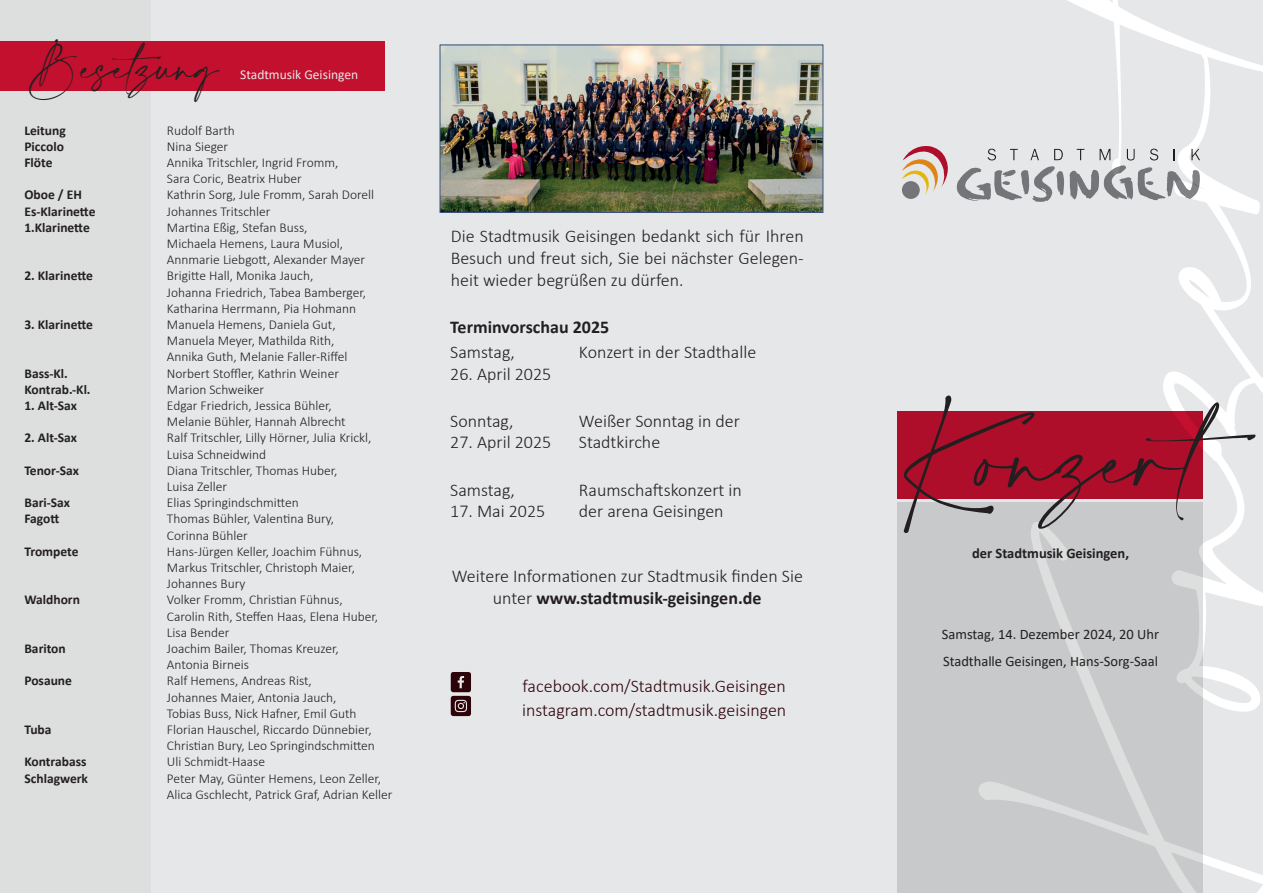
<style>
.page{position:relative;width:1263px;height:893px;background:#e6e7e9}
.page>*{position:absolute;margin:0;border:0;box-sizing:border-box;transform-origin:0 0}
.t1{font:212.4px "Amalfi Coast";color:#fff}
.t2{font:68.1px "Amalfi Coast";color:#231f20}
.t3{font:30px "Amalfi Coast";color:#231f20}
.t4{font:300 18px/21.6px "Calibri";color:#231f20}
.t5{font:300 18px/23.9px "Calibri";color:#2d030a}
.t6{font:700 18px "Calibri";color:#231f20}
.t7{font:14.55px/27px "Calibri";color:#231f20}
.t8{font:700 14.55px "Calibri";color:#231f20}
.t9{font:300 13.5px/16.2px "Calibri";color:#231f20}
.t10{font:700 13.5px "Calibri";color:#231f20}
.t11{font:13.5px "Calibri";color:#e6e7e9}
.s1{font-weight:700}
</style>
<div class="page">
<div style="left:0;top:0;width:151px;height:893px;background:#dddede"></div>
<div style="left:0;top:41px;width:385px;height:50px;background:#c3102e"></div>
<svg style="left:451px;top:672px;width:20px;height:44px"></svg>
<img style="left:442px;top:47px;width:379px;height:164px">
<div style="left:440px;top:45px;width:383px;height:168px;border:1px solid #395283"></div>
<div style="left:897px;top:502px;width:305px;height:391px;background:#c7c9ca"></div>
<div style="left:897px;top:411px;width:305px;height:88px;background:#af0e2a"></div>
<svg style="left:902px;top:146px;width:298px;height:56px"></svg>
<div style="left:902px;top:181px;width:18px;height:18px;background:#737579;border-radius:50%"></div>
<h3 class="t3" style="left:29px;top:51px;width:191px">Besetzung</h3>
<p class="t11" style="left:240px;top:66px;width:119px">Stadtmusik Geisingen</p>
<p class="t10" style="left:24px;top:120px;width:43px">Leitung</p>
<p class="t9" style="left:167px;top:122px;width:70px">Rudolf Barth</p>
<p class="t10" style="left:24px;top:137px;width:41px">Piccolo</p>
<p class="t9" style="left:167px;top:138px;width:63px">Nina Sieger</p>
<p class="t10" style="left:24px;top:153px;width:30px">Flöte</p>
<p class="t9" style="left:167px;top:154px;width:173px">Annika Tritschler, Ingrid Fromm,<br>Sara Coric, Beatrix Huber</p>
<p class="t10" style="left:24px;top:185px;width:59px">Oboe / EH</p>
<p class="t9" style="left:167px;top:187px;width:209px">Kathrin Sorg, Jule Fromm, Sarah Dorell</p>
<p class="t10" style="left:24px;top:201px;width:73px">Es-Klarinette</p>
<p class="t9" style="left:167px;top:203px;width:105px">Johannes Tritschler</p>
<p class="t10" style="left:24px;top:218px;width:67px">1.Klarinette</p>
<p class="t9" style="left:167px;top:219px;width:200px">Martina Eßig, Stefan Buss,<br>Michaela Hemens, Laura Musiol,<br>Annmarie Liebgott, Alexander Mayer</p>
<p class="t10" style="left:24px;top:266px;width:70px">2. Klarinette</p>
<p class="t9" style="left:167px;top:268px;width:201px">Brigitte Hall, Monika Jauch,<br>Johanna Friedrich, Tabea Bamberger,<br>Katharina Herrmann, Pia Hohmann</p>
<p class="t10" style="left:24px;top:315px;width:70px">3. Klarinette</p>
<p class="t9" style="left:167px;top:316px;width:182px">Manuela Hemens, Daniela Gut,<br>Manuela Meyer, Mathilda Rith,<br>Annika Guth, Melanie Faller-Riffel</p>
<p class="t10" style="left:24px;top:363px;width:45px">Bass-Kl.</p>
<p class="t9" style="left:167px;top:365px;width:174px">Norbert Stoffler, Kathrin Weiner</p>
<p class="t10" style="left:24px;top:380px;width:68px">Kontrab.-Kl.</p>
<p class="t9" style="left:167px;top:381px;width:99px">Marion Schweiker</p>
<p class="t10" style="left:24px;top:396px;width:54px">1. Alt-Sax</p>
<p class="t9" style="left:167px;top:397px;width:180px">Edgar Friedrich, Jessica Bühler,<br>Melanie Bühler, Hannah Albrecht</p>
<p class="t10" style="left:24px;top:428px;width:54px">2. Alt-Sax</p>
<p class="t9" style="left:167px;top:430px;width:206px">Ralf Tritschler, Lilly Hörner, Julia Krickl,<br>Luisa Schneidwind</p>
<p class="t10" style="left:24px;top:461px;width:56px">Tenor-Sax</p>
<p class="t9" style="left:167px;top:462px;width:172px">Diana Tritschler, Thomas Huber,<br>Luisa Zeller</p>
<p class="t10" style="left:24px;top:493px;width:47px">Bari-Sax</p>
<p class="t9" style="left:167px;top:494px;width:133px">Elias Springindschmitten</p>
<p class="t10" style="left:24px;top:509px;width:36px">Fagott</p>
<p class="t9" style="left:167px;top:511px;width:169px">Thomas Bühler, Valentina Bury,<br>Corinna Bühler</p>
<p class="t10" style="left:24px;top:542px;width:56px">Trompete</p>
<p class="t9" style="left:167px;top:543px;width:197px">Hans-Jürgen Keller, Joachim Fühnus,<br>Markus Tritschler, Christoph Maier,<br>Johannes Bury</p>
<p class="t10" style="left:24px;top:590px;width:57px">Waldhorn</p>
<p class="t9" style="left:167px;top:592px;width:213px">Volker Fromm, Christian Fühnus,<br>Carolin Rith, Steffen Haas, Elena Huber,<br>Lisa Bender</p>
<p class="t10" style="left:24px;top:639px;width:43px">Bariton</p>
<p class="t9" style="left:167px;top:640px;width:173px">Joachim Bailer, Thomas Kreuzer,<br>Antonia Birneis</p>
<p class="t10" style="left:24px;top:671px;width:49px">Posaune</p>
<p class="t9" style="left:167px;top:673px;width:191px">Ralf Hemens, Andreas Rist,<br>Johannes Maier, Antonia Jauch,<br>Tobias Buss, Nick Hafner, Emil Guth</p>
<p class="t10" style="left:24px;top:720px;width:29px">Tuba</p>
<p class="t9" style="left:167px;top:721px;width:209px">Florian Hauschel, Riccardo Dünnebier,<br>Christian Bury, Leo Springindschmitten</p>
<p class="t10" style="left:24px;top:752px;width:64px">Kontrabass</p>
<p class="t9" style="left:167px;top:754px;width:100px">Uli Schmidt-Haase</p>
<p class="t10" style="left:24px;top:768px;width:65px">Schlagwerk</p>
<p class="t9" style="left:167px;top:770px;width:227px">Peter May, Günter Hemens, Leon Zeller,<br>Alica Gschlecht, Patrick Graf, Adrian Keller</p>
<h3 class="t4" style="left:451px;top:225px;width:354px;text-align:justify">Die Stadtmusik Geisingen bedankt sich für Ihren Besuch und freut sich, Sie bei nächster Gelegen&shy;heit wieder begrüßen zu dürfen.</h3>
<h3 class="t6" style="left:450px;top:314px;width:160px">Terminvorschau 2025</h3>
<h3 class="t4" style="left:450px;top:341px;width:66px">Samstag,</h3>
<h3 class="t4" style="left:450px;top:363px;width:102px">26. April 2025</h3>
<h3 class="t4" style="left:579px;top:341px;width:179px">Konzert in der Stadthalle</h3>
<h3 class="t4" style="left:450px;top:410px;width:65px">Sonntag,</h3>
<h3 class="t4" style="left:450px;top:431px;width:102px">27. April 2025</h3>
<h3 class="t4" style="left:450px;top:479px;width:66px">Samstag,</h3>
<h3 class="t4" style="left:450px;top:500px;width:96px">17. Mai 2025</h3>
<h3 class="t4" style="left:579px;top:410px;width:163px">Weißer Sonntag in der<br>Stadtkirche</h3>
<h3 class="t4" style="left:579px;top:479px;width:164px">Raumschaftskonzert in der arena Geisingen</h3>
<h3 class="t4" style="left:452px;top:565px;width:353px;text-align:center">Weitere Informationen zur Stadtmusik finden Sie unter <span class="s1">www.stadtmusik-geisingen.de</span></h3>
<h3 class="t5" style="left:522px;top:674px;width:266px">facebook.com/Stadtmusik.Geisingen instagram.com/stadtmusik.geisingen</h3>
<h1 class="t1" style="left:1061px;top:949px;width:1238px;rotate:-90deg">Kon ert</h1>
<h2 class="t2" style="left:898px;top:422px;width:398px">Konzert</h2>
<p class="t8" style="left:972px;top:543px;width:159px">der Stadtmusik Geisingen,</p>
<p class="t7" style="left:942px;top:620px;width:219px">Samstag, 14. Dezember 2024, 20 Uhr<br>Stadthalle Geisingen, Hans-Sorg-Saal</p>
</div>
